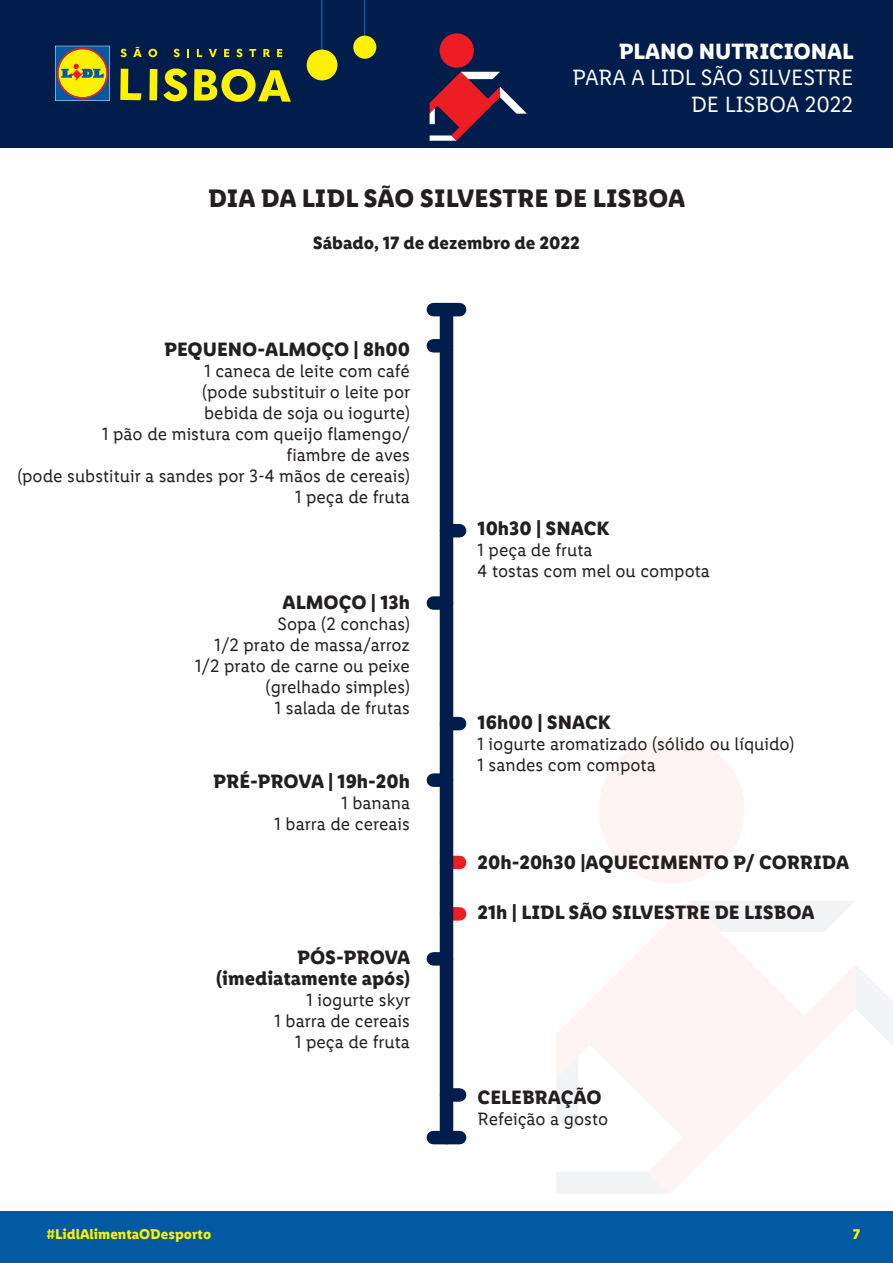
<style>
.page{position:relative;width:893px;height:1263px;background:#fff}
.page>*{position:absolute;margin:0;border:0;box-sizing:border-box;transform-origin:0 0}
.t1{font:700 25.5px "Lidl Font Pro";color:#231f20}
.t2{font:22.35px/26.5px "Lidl Font Pro";color:#fff;text-align:right}
.t3{font:700 22.35px "Lidl Font Pro";color:#fff}
.t4{font:700 19.5px/21px "Lidl Font Pro";color:#231f20;text-align:right}
.t5{font:18px/21px "Lidl Font Pro";color:#231f20;text-align:right}
.t6{font:700 18px "Lidl Font Pro";color:#231f20}
.t7{font:700 14.25px "Lidl Font Pro";color:#fff101}
</style>
<div class="page">
<svg style="left:453px;top:856px;width:7px;height:13px"></svg>
<svg style="left:453px;top:907px;width:7px;height:13px"></svg>
<svg style="left:557px;top:902px;width:298px;height:291px"></svg>
<svg style="left:557px;top:1056px;width:21px;height:67px"></svg>
<div style="left:599px;top:737px;width:145px;height:146px;background:#fef4f4;border-radius:50%"></div>
<svg style="left:856px;top:966px;width:37px;height:79px"></svg>
<svg style="left:689px;top:901px;width:166px;height:31px"></svg>
<svg style="left:557px;top:1171px;width:113px;height:22px"></svg>
<div style="left:0;top:0;width:893px;height:148px;background:#001d4b"></div>
<svg style="left:120px;top:69px;width:21px;height:31px"></svg>
<div style="left:149px;top:69px;width:8px;height:31px;background:#fff101"></div>
<svg style="left:163px;top:68px;width:24px;height:34px"></svg>
<svg style="left:194px;top:69px;width:97px;height:33px"></svg>
<svg style="left:121px;top:49px;width:6px;height:8px"></svg>
<svg style="left:133px;top:47px;width:9px;height:10px"></svg>
<svg style="left:148px;top:49px;width:9px;height:8px"></svg>
<svg style="left:174px;top:49px;width:6px;height:8px"></svg>
<svg style="left:187px;top:49px;width:2px;height:8px"></svg>
<svg style="left:197px;top:49px;width:5px;height:8px"></svg>
<svg style="left:209px;top:49px;width:8px;height:8px"></svg>
<svg style="left:224px;top:49px;width:5px;height:8px"></svg>
<svg style="left:236px;top:49px;width:6px;height:8px"></svg>
<svg style="left:249px;top:49px;width:7px;height:8px"></svg>
<svg style="left:263px;top:49px;width:7px;height:8px"></svg>
<svg style="left:277px;top:49px;width:5px;height:8px"></svg>
<svg style="left:55px;top:46px;width:55px;height:55px;background:#9fa247"></svg>
<hr style="left:321px;top:0;width:2px;height:65px;background:#015aa2">
<div style="left:307px;top:50px;width:30px;height:30px;background:#fff101;border-radius:50%"></div>
<hr style="left:364px;top:0;width:1px;height:47px;background:#015aa2">
<div style="left:353px;top:36px;width:23px;height:23px;background:#fff101;border-radius:50%"></div>
<div style="left:440px;top:33px;width:34px;height:35px;background:#ee1d23;border-radius:50%"></div>
<svg style="left:430px;top:72px;width:97px;height:69px"></svg>
<div style="left:0;top:1211px;width:893px;height:52px;background:#015aa2"></div>
<div style="left:440px;top:310px;width:13px;height:827px;background:#001d4b"></div>
<div style="left:433px;top:303px;width:27px;height:13px;background:#001d4b"></div>
<div style="left:446px;top:524px;width:14px;height:13px;background:#001d4b"></div>
<div style="left:446px;top:717px;width:14px;height:13px;background:#001d4b"></div>
<div style="left:446px;top:1088px;width:14px;height:14px;background:#001d4b"></div>
<div style="left:433px;top:339px;width:13px;height:14px;background:#001d4b"></div>
<div style="left:433px;top:596px;width:13px;height:14px;background:#001d4b"></div>
<div style="left:433px;top:773px;width:13px;height:14px;background:#001d4b"></div>
<div style="left:433px;top:952px;width:13px;height:14px;background:#001d4b"></div>
<div style="left:433px;top:1131px;width:27px;height:13px;background:#001d4b"></div>
<p class="t3" style="left:619px;top:37px;width:236px">PLANO NUTRICIONAL</p>
<p class="t2" style="left:572px;top:65px;width:282px">PARA A LIDL SÃO SILVESTRE<br>DE LISBOA 2022</p>
<h1 class="t1" style="left:208px;top:183px;width:478px">DIA DA LIDL SÃO SILVESTRE DE LISBOA</h1>
<p class="t6" style="left:313px;top:232px;width:269px">Sábado, 17 de dezembro de 2022</p>
<p class="t4" style="left:164px;top:339px;width:247px">PEQUENO-ALMOÇO | 8h00</p>
<p class="t5" style="left:17px;top:361px;width:395px">1 caneca de leite com café<br>(pode substituir o leite por<br>bebida de soja ou iogurte)<br>1 pão de mistura com queijo flamengo/<br>fiambre de aves<br>(pode substituir a sandes por 3-4 mãos de cereais)<br>1 peça de fruta</p>
<p class="t4" style="left:283px;top:592px;width:129px">ALMOÇO | 13h</p>
<p class="t5" style="left:195px;top:614px;width:216px">Sopa (2 conchas)<br>1/2 prato de massa/arroz<br>1/2 prato de carne ou peixe (grelhado simples)<br>1 salada de frutas</p>
<p class="t4" style="left:213px;top:770px;width:198px">PRÉ-PROVA | 19h-20h</p>
<p class="t5" style="left:275px;top:792px;width:137px">1 banana<br>1 barra de cereais</p>
<p class="t4" style="left:216px;top:947px;width:196px">PÓS-PROVA (imediatamente após)</p>
<p class="t5" style="left:275px;top:990px;width:137px">1 iogurte skyr<br>1 barra de cereais<br>1 peça de fruta</p>
<p class="t4" style="left:478px;top:518px;width:133px">10h30 | SNACK</p>
<p class="t5" style="left:478px;top:540px;width:234px;text-align:left">1 peça de fruta<br>4 tostas com mel ou compota</p>
<p class="t4" style="left:478px;top:712px;width:135px">16h00 | SNACK</p>
<p class="t5" style="left:478px;top:733px;width:318px;text-align:left">1 iogurte aromatizado (sólido ou líquido)<br>1 sandes com compota</p>
<p class="t4" style="left:478px;top:851px;width:373px">20h-20h30 |AQUECIMENTO P/ CORRIDA</p>
<p class="t4" style="left:478px;top:902px;width:338px">21h | LIDL SÃO SILVESTRE DE LISBOA</p>
<p class="t4" style="left:478px;top:1086px;width:126px">CELEBRAÇÃO</p>
<p class="t5" style="left:478px;top:1108px;width:132px">Refeição a gosto</p>
<p class="t7" style="left:46px;top:1225px;width:166px">#LidlAlimentaODesporto</p>
<p class="t7" style="left:853px;top:1225px;width:9px">7</p>
</div>
